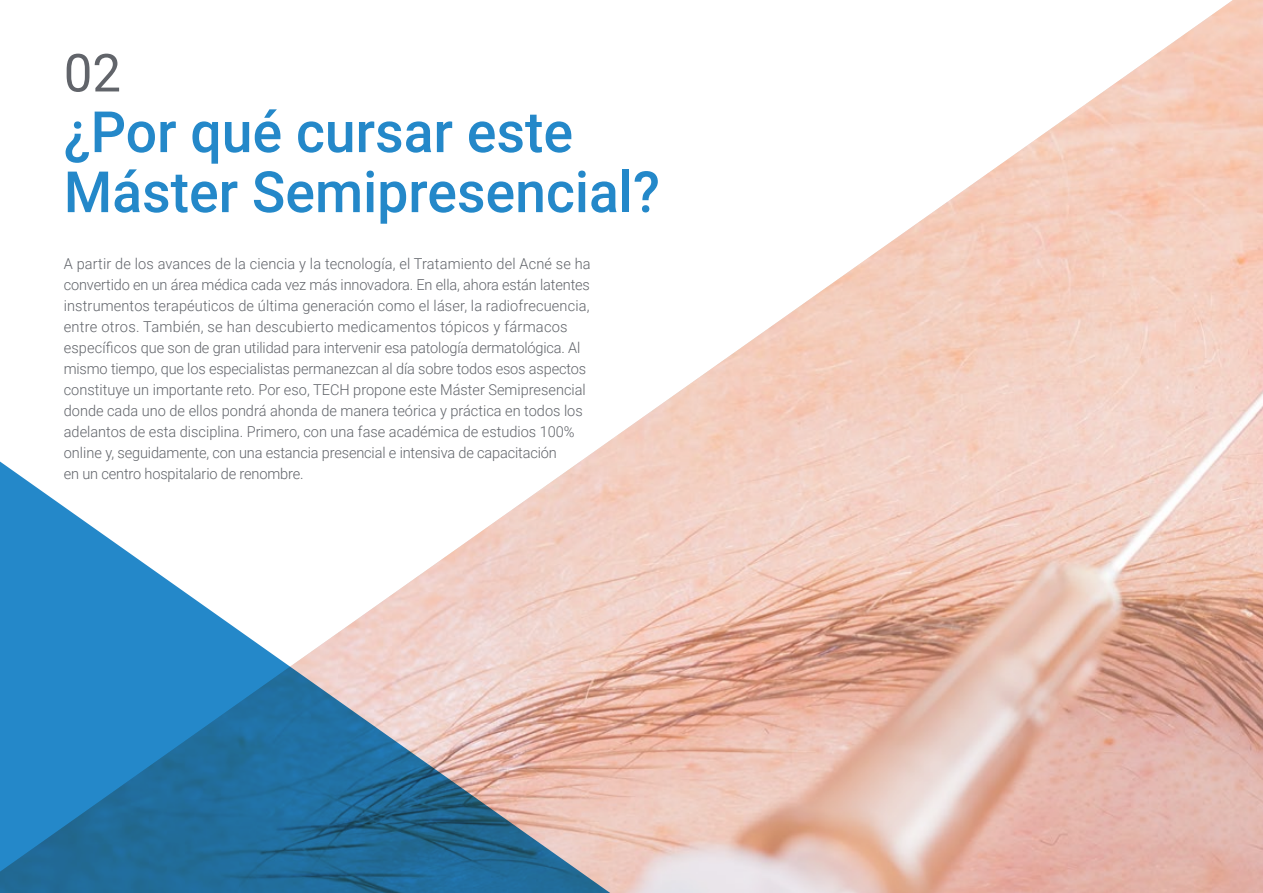
<style>
.page{position:relative;width:1263px;height:893px;background:#fff}
.page>*{position:absolute;margin:0;border:0;box-sizing:border-box;transform-origin:0 0}
.t1{font:500 57px/60px "Roboto";color:#2488c9}
.t2{font:52.5px "Roboto";color:#61646a}
.t3{font:300 15px/21px "Roboto";color:#61646a}
</style>
<div class="page">
<img style="left:602px;top:0;width:661px;height:893px">
<svg style="left:0;top:446px;width:640px;height:447px"></svg>
<h2 class="t2" style="left:64px;top:36px;width:59px">02</h2>
<h1 class="t1" style="left:64px;top:100px;width:597px">¿Por qué cursar este<br>Máster Semipresencial?</h1>
<p class="t3" style="left:64px;top:253px;width:528px">A partir de los avances de la ciencia y la tecnología, el Tratamiento del Acné se ha convertido en un área médica cada vez más innovadora. En ella, ahora están latentes instrumentos terapéuticos de última generación como el láser, la radiofrecuencia, entre otros. También, se han descubierto medicamentos tópicos y fármacos específicos que son de gran utilidad para intervenir esa patología dermatológica. Al mismo tiempo, que los especialistas permanezcan al día sobre todos esos aspectos constituye un importante reto. Por eso, TECH propone este Máster Semipresencial donde cada uno de ellos pondrá ahonda de manera teórica y práctica en todos los adelantos de esta disciplina. Primero, con una fase académica de estudios 100% online y, seguidamente, con una estancia presencial e intensiva de capacitación<br>en un centro hospitalario de renombre.</p>
</div>
